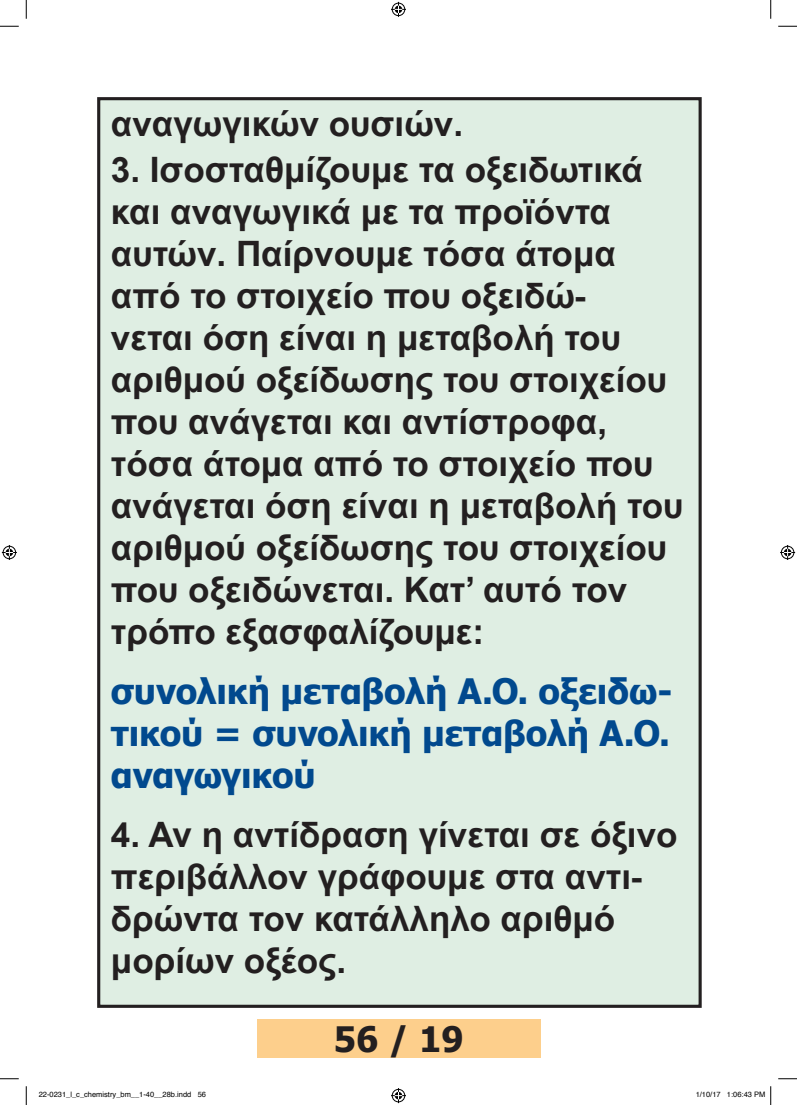
<style>
.page{position:relative;width:797px;height:1105px;background:#fff}
.page>*{position:absolute;margin:0;border:0;box-sizing:border-box;transform-origin:0 0}
.t1{font:700 35px/42px "Arial";color:#231f20}
.t2{font:700 35px/42px "Tahoma";letter-spacing:-.005em;color:#01498e;text-align:justify}
.t3{font:700 35px "Tahoma";color:#231f20}
.t4{font:7.5px "Helvetica";color:#000}
</style>
<div class="page">
<div style="left:257px;top:1019px;width:283px;height:39px;background:#fdcf8c"></div>
<div style="left:99px;top:99px;width:601px;height:907px;background:#dfeee3"></div>
<div style="left:97px;top:97px;width:604px;height:911px;border:3px solid #231f20"></div>
<svg style="left:0;top:25px;width:19px;height:2px"></svg>
<svg style="left:778px;top:25px;width:19px;height:2px"></svg>
<svg style="left:0;top:1078px;width:19px;height:1px"></svg>
<svg style="left:778px;top:1078px;width:19px;height:1px"></svg>
<svg style="left:25px;top:0;width:2px;height:19px"></svg>
<svg style="left:25px;top:1086px;width:2px;height:19px"></svg>
<svg style="left:770px;top:0;width:1px;height:19px"></svg>
<svg style="left:391px;top:2px;width:15px;height:15px"></svg>
<svg style="left:391px;top:1088px;width:15px;height:15px"></svg>
<svg style="left:2px;top:545px;width:15px;height:15px"></svg>
<svg style="left:780px;top:545px;width:15px;height:15px"></svg>
<svg style="left:770px;top:1086px;width:1px;height:19px"></svg>
<p class="t1" style="left:111px;top:103px;width:354px">αναγωγικών ουσιών.</p>
<p class="t1" style="left:111px;top:149px;width:574px">3. Ισοσταθμίζουμε τα οξειδωτικά και αναγωγικά με τα προϊόντα αυτών. Παίρνουμε τόσα άτομα από το στοιχείο που οξειδώ-<br>νεται όση είναι η μεταβολή του αριθμού οξείδωσης του στοιχείου που ανάγεται και αντίστροφα, τόσα άτομα από το στοιχείο που ανάγεται όση είναι η μεταβολή του αριθμού οξείδωσης του στοιχείου που οξειδώνεται. Κατ’ αυτό τον τρόπο εξασφαλίζουμε:</p>
<p class="t2" style="left:111px;top:668px;width:563px">συνολική μεταβολή Α.Ο. οξειδω&shy;τικού = συνολική μεταβολή Α.Ο. αναγωγικού</p>
<p class="t1" style="left:111px;top:814px;width:568px">4. Av η αντίδραση γίνεται σε όξινο περιβάλλον γράφουμε στα αντι&shy;δρώντα τον κατάλληλο αριθμό μορίων οξέος.</p>
<p class="t3" style="left:334px;top:1014px;width:131px">56 / 19</p>
<p class="t4" style="left:39px;top:1089px;width:169px">22-0231_l_c_chemistry_bm__1-40__28b.indd 56</p>
<p class="t4" style="left:695px;top:1089px;width:71px">1/10/17 1:06:43 PM</p>
</div>
